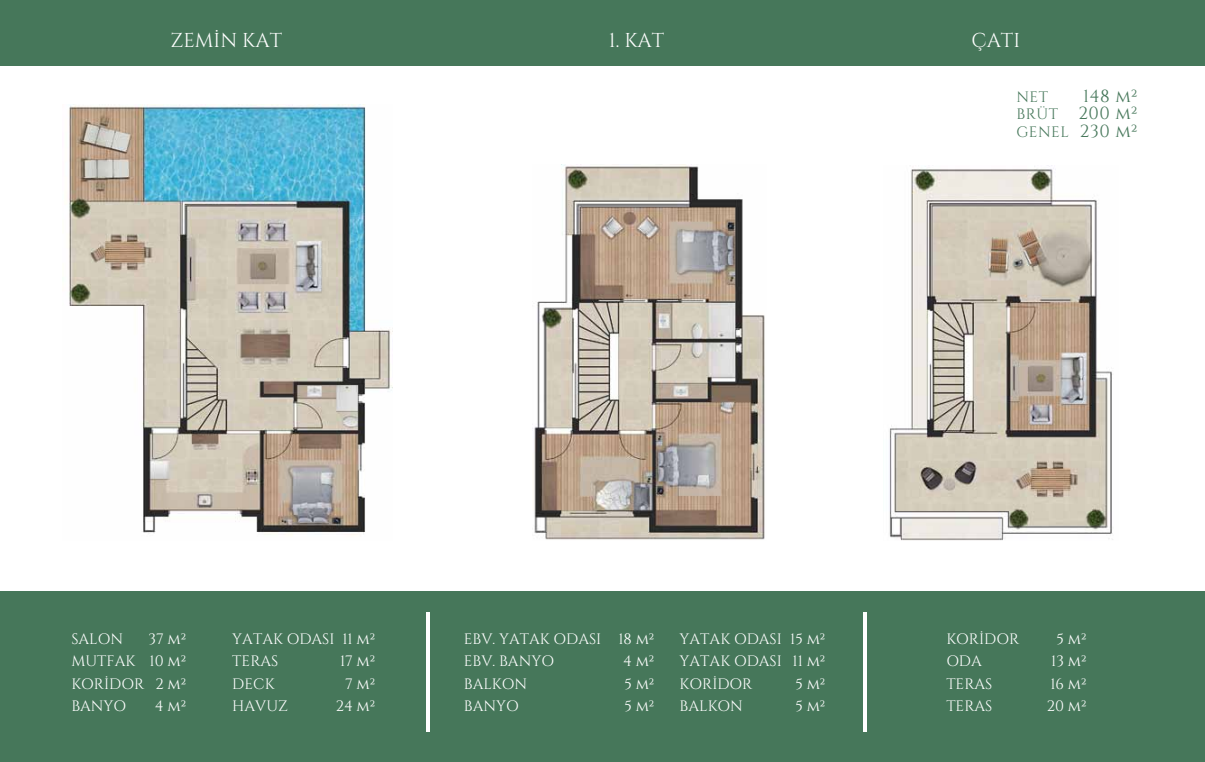
<style>
.page{position:relative;width:1205px;height:762px;background:#fff}
.page>*{position:absolute;margin:0;border:0;box-sizing:border-box;transform-origin:0 0}
.t1{font:20px "Cinzel";color:#fff}
.t2{font:17.5px/17.5px "Cinzel";letter-spacing:.03em;color:#46775a;text-align:justify}
.t3{font:15.12px/22.5px "Cinzel";color:#fff}
.t4{font:15.12px/17.5px "Cinzel";letter-spacing:.03em;color:#46775a}
</style>
<div class="page">
<div style="left:0;top:0;width:1205px;height:66px;background:#46775a"></div>
<div style="left:0;top:591px;width:1205px;height:171px;background:#46775a"></div>
<img style="left:69px;top:104px;width:323px;height:432px">
<img style="left:534px;top:165px;width:231px;height:375px">
<img style="left:889px;top:165px;width:224px;height:375px">
<hr style="left:426px;top:613px;width:4px;height:119px;background:#fff">
<hr style="left:864px;top:613px;width:3px;height:119px;background:#fff">
<p class="t1" style="left:170px;top:28px;width:113px">ZEMİN KAT</p>
<p class="t1" style="left:609px;top:28px;width:57px">1. KAT</p>
<p class="t1" style="left:971px;top:28px;width:50px">ÇATI</p>
<p class="t4" style="left:1016px;top:88px;width:54px">NET<br>BRÜT<br>GENEL</p>
<p class="t2" style="left:1078px;top:87px;width:61px">148 m²<br>200 m²<br>230 m²</p>
<p class="t3" style="left:71px;top:627px;width:74px">SALON<br>MUTFAK<br>KORİDOR<br>BANYO</p>
<p class="t3" style="left:149px;top:627px;width:39px;text-align:center">37 m²<br>10 m²<br>2 m²<br>4 m²</p>
<p class="t3" style="left:232px;top:627px;width:104px">YATAK ODASI<br>TERAS<br>DECK<br>HAVUZ</p>
<p class="t3" style="left:336px;top:627px;width:41px;text-align:right">11 m²<br>17 m²<br>7 m²<br>24 m²</p>
<p class="t3" style="left:464px;top:627px;width:139px">EBV. YATAK ODASI<br>EBV. BANYO<br>BALKON<br>BANYO</p>
<p class="t3" style="left:618px;top:627px;width:38px;text-align:center">18 m²<br>4 m²<br>5 m²<br>5 m²</p>
<p class="t3" style="left:679px;top:627px;width:104px">YATAK ODASI<br>YATAK ODASI<br>KORİDOR<br>BALKON</p>
<p class="t3" style="left:790px;top:627px;width:37px;text-align:justify">15 m²<br>11 m²<br>5 m²<br>5 m²</p>
<p class="t3" style="left:946px;top:627px;width:74px">KORİDOR<br>ODA<br>TERAS<br>TERAS</p>
<p class="t3" style="left:1046px;top:627px;width:41px;text-align:right">5 m²<br>13 m²<br>16 m²<br>20 m²</p>
</div>
